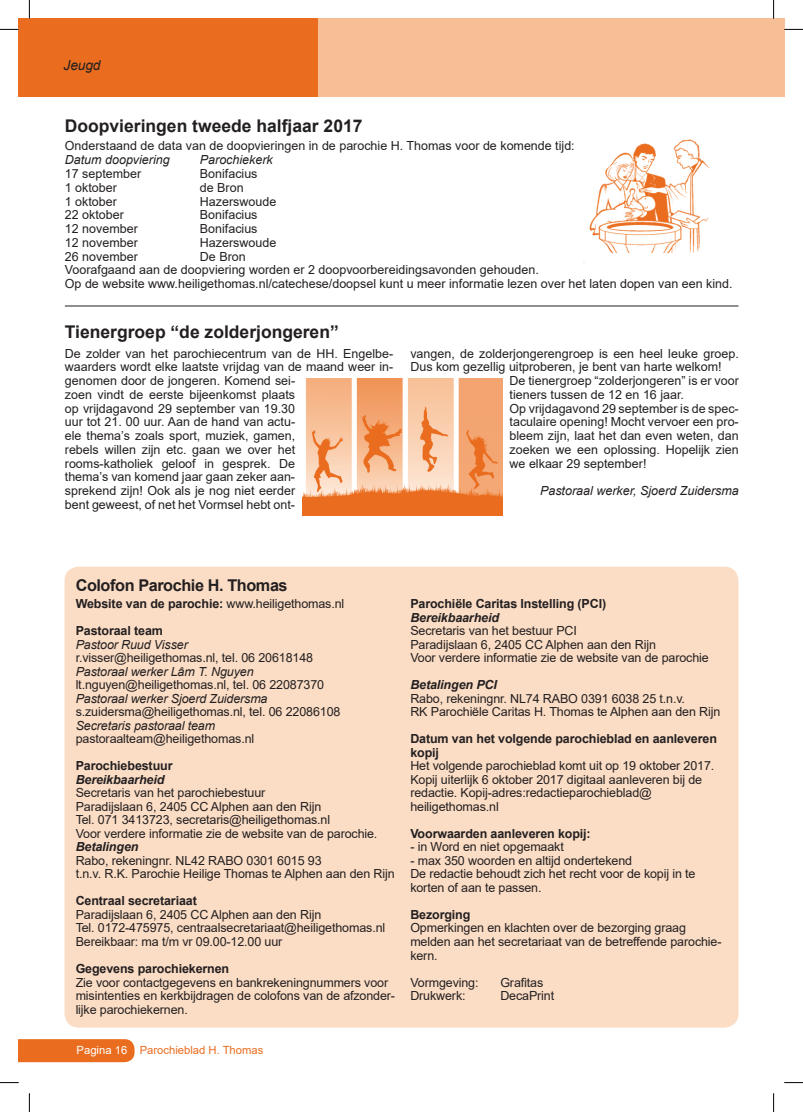
<style>
.page{position:relative;width:803px;height:1112px;background:#fff}
.page>*{position:absolute;margin:0;border:0;box-sizing:border-box;transform-origin:0 0}
.t1{font:700 17.5px "Arial";color:#231f20}
.t2{font:700 16.25px "Arial";letter-spacing:-.025em;color:#231f20}
.t3{font:italic 13.75px "Arial";letter-spacing:-.01em;color:#231f20}
.t4{font:12.5px/13.5px "Arial";letter-spacing:-.01em;color:#231f20}
.t5{font:700 12.5px/27px "Arial";letter-spacing:-.01em;color:#231f20}
.t6{font:italic 12.5px "Arial";letter-spacing:-.01em;color:#231f20}
.t7{font:italic 700 12.5px "Arial";letter-spacing:-.01em;color:#231f20}
.t8{font:11.25px "Arial";color:#ea6d1f}
.s1{font-weight:400}
.s2{color:#fff}
</style>
<div class="page">
<div style="left:313px;top:19px;width:471px;height:78px;background:#f7bf96"></div>
<div style="left:19px;top:19px;width:299px;height:78px;background:#ea6d1f"></div>
<div style="left:64px;top:566px;width:674px;height:461px;background:#fbddc5;border-radius:14px"></div>
<div style="left:19px;top:1039px;width:116px;height:22px;background:#ea6d1f"></div>
<img style="left:583px;top:134px;width:127px;height:129px">
<hr style="left:65px;top:306px;width:673px;height:1px;background:#231f20">
<img style="left:302px;top:378px;width:200px;height:137px">
<svg style="left:0;top:29px;width:19px;height:1px"></svg>
<svg style="left:784px;top:29px;width:19px;height:1px"></svg>
<svg style="left:0;top:1082px;width:19px;height:1px"></svg>
<svg style="left:784px;top:1082px;width:19px;height:1px"></svg>
<svg style="left:29px;top:0;width:1px;height:19px"></svg>
<svg style="left:29px;top:1093px;width:1px;height:18px"></svg>
<svg style="left:773px;top:0;width:1px;height:19px"></svg>
<svg style="left:773px;top:1093px;width:1px;height:18px"></svg>
<p class="t3" style="left:64px;top:56px;width:38px">Jeugd</p>
<h1 class="t1" style="left:65px;top:113px;width:299px">Doopvieringen tweede halfjaar 2017</h1>
<p class="t4" style="left:65px;top:139px;width:511px">Onderstaand de data van de doopvieringen in de parochie H. Thomas voor de komende tijd:</p>
<p class="t6" style="left:65px;top:152px;width:106px">Datum doopviering</p>
<p class="t6" style="left:200px;top:152px;width:74px">Parochiekerk</p>
<p class="t4" style="left:65px;top:167px;width:78px">17 september</p>
<p class="t4" style="left:200px;top:167px;width:59px">Bonifacius</p>
<p class="t4" style="left:65px;top:180px;width:54px">1 oktober</p>
<p class="t4" style="left:200px;top:180px;width:45px">de Bron</p>
<p class="t4" style="left:65px;top:194px;width:54px">1 oktober</p>
<p class="t4" style="left:200px;top:194px;width:78px">Hazerswoude</p>
<p class="t4" style="left:65px;top:208px;width:61px">22 oktober</p>
<p class="t4" style="left:200px;top:208px;width:59px">Bonifacius</p>
<p class="t4" style="left:65px;top:222px;width:74px">12 november</p>
<p class="t4" style="left:200px;top:222px;width:59px">Bonifacius</p>
<p class="t4" style="left:65px;top:235px;width:74px">12 november</p>
<p class="t4" style="left:200px;top:235px;width:78px">Hazerswoude</p>
<p class="t4" style="left:65px;top:249px;width:74px">26 november</p>
<p class="t4" style="left:65px;top:249px;width:669px;text-indent:135px">De Bron<br>Voorafgaand aan de doopviering worden er 2 doopvoorbereidingsavonden gehouden.<br>Op de website www.heiligethomas.nl/catechese/doopsel kunt u meer informatie lezen over het laten dopen van een kind.</p>
<h1 class="t1" style="left:65px;top:319px;width:275px">Tienergroep “de zolderjongeren”</h1>
<p class="t4" style="left:65px;top:346px;width:330px">De zolder van het parochiecentrum van de HH. Engelbe&shy;waarders wordt elke laatste vrijdag van de maand weer in&shy;genomen door de jongeren. Komend sei-<br>zoen vindt de eerste bijeenkomst plaats<br>op vrijdagavond 29 september van 19.30<br>uur tot 21. 00 uur. Aan de hand van actu-<br>ele thema’s zoals sport, muziek, gamen,<br>rebels willen zijn etc. gaan we over het<br>rooms-katholiek geloof in gesprek. De<br>thema’s van komend jaar gaan zeker aan-<br>sprekend zijn! Ook als je nog niet eerder<br>bent geweest, of net het Vormsel hebt ont-</p>
<p class="t4" style="left:410px;top:346px;width:330px">vangen, de zolderjongerengroep is een heel leuke groep.</p>
<p class="t4" style="left:410px;top:360px;width:313px">Dus kom gezellig uitproberen, je bent van harte welkom!</p>
<p class="t4" style="left:509px;top:374px;width:231px">De tienergroep “zolderjongeren” is er voor</p>
<p class="t4" style="left:509px;top:387px;width:176px">tieners tussen de 12 en 16 jaar.</p>
<p class="t4" style="left:509px;top:401px;width:231px">Op vrijdagavond 29 september is de spec-</p>
<p class="t4" style="left:509px;top:415px;width:231px">taculaire opening! Mocht vervoer een pro-</p>
<p class="t4" style="left:509px;top:429px;width:231px">bleem zijn, laat het dan even weten, dan</p>
<p class="t4" style="left:509px;top:442px;width:231px">zoeken we een oplossing. Hopelijk zien</p>
<p class="t4" style="left:509px;top:456px;width:138px">we elkaar 29 september!</p>
<p class="t6" style="left:540px;top:482px;width:200px">Pastoraal werker, Sjoerd Zuidersma</p>
<h2 class="t2" style="left:76px;top:574px;width:213px">Colofon Parochie H. Thomas</h2>
<p class="t5" style="left:76px;top:590px;width:270px">Website van de parochie: <span class="s1">www.heiligethomas.nl<br></span>Pastoraal team</p>
<p class="t6" style="left:76px;top:636px;width:114px">Pastoor Ruud Visser</p>
<p class="t4" style="left:76px;top:651px;width:239px">r.visser@heiligethomas.nl, tel. 06 20618148</p>
<p class="t6" style="left:76px;top:663px;width:179px">Pastoraal werker Lâm T. Nguyen</p>
<p class="t4" style="left:76px;top:678px;width:250px">lt.nguyen@heiligethomas.nl, tel. 06 22087370</p>
<p class="t6" style="left:76px;top:690px;width:193px">Pastoraal werker Sjoerd Zuidersma</p>
<p class="t4" style="left:76px;top:705px;width:266px">s.zuidersma@heiligethomas.nl, tel. 06 22086108</p>
<p class="t6" style="left:76px;top:717px;width:141px">Secretaris pastoraal team</p>
<p class="t4" style="left:76px;top:732px;width:180px">pastoraalteam@heiligethomas.nl</p>
<p class="t5" style="left:76px;top:752px;width:98px">Parochiebestuur</p>
<p class="t7" style="left:76px;top:771px;width:90px">Bereikbaarheid</p>
<p class="t4" style="left:76px;top:786px;width:303px">Secretaris van het parochiebestuur<br>Paradijslaan 6, 2405 CC Alphen aan den Rijn<br>Tel. 071 3413723, secretaris@heiligethomas.nl<br>Voor verdere informatie zie de website van de parochie.</p>
<p class="t7" style="left:76px;top:838px;width:64px">Betalingen</p>
<p class="t4" style="left:76px;top:853px;width:320px">Rabo, rekeningnr. NL42 RABO 0301 6015 93<br>t.n.v. R.K. Parochie Heilige Thomas te Alphen aan den Rijn</p>
<p class="t5" style="left:76px;top:887px;width:123px">Centraal secretariaat</p>
<p class="t4" style="left:76px;top:907px;width:311px">Paradijslaan 6, 2405 CC Alphen aan den Rijn<br>Tel. 0172-475975, centraalsecretariaat@heiligethomas.nl<br>Bereikbaar: ma t/m vr 09.00-12.00 uur</p>
<p class="t5" style="left:76px;top:954px;width:155px">Gegevens parochiekernen</p>
<p class="t4" style="left:76px;top:975px;width:321px">Zie voor contactgegevens en bankrekeningnummers voor misintenties en kerkbijdragen de colofons van de afzonder&shy;lijke parochiekernen.</p>
<p class="t8" style="left:77px;top:1041px;width:188px"><span class="s2">Pagina 16</span> Parochieblad H. Thomas</p>
<p class="t5" style="left:410px;top:590px;width:197px">Parochiële Caritas Instelling (PCI)</p>
<p class="t7" style="left:410px;top:609px;width:90px">Bereikbaarheid</p>
<p class="t4" style="left:410px;top:624px;width:300px">Secretaris van het bestuur PCI<br>Paradijslaan 6, 2405 CC Alphen aan den Rijn<br>Voor verdere informatie zie de website van de parochie</p>
<p class="t7" style="left:410px;top:676px;width:88px">Betalingen PCI</p>
<p class="t4" style="left:410px;top:691px;width:311px">Rabo, rekeningnr. NL74 RABO 0391 6038 25 t.n.v.<br>RK Parochiële Caritas H. Thomas te Alphen aan den Rijn</p>
<p class="t5" style="left:410px;top:732px;width:308px;line-height:13.5px">Datum van het volgende parochieblad en aanleveren kopij</p>
<p class="t4" style="left:410px;top:759px;width:305px">Het volgende parochieblad komt uit op 19 oktober 2017.<br>Kopij uiterlijk 6 oktober 2017 digitaal aanleveren bij de redactie. Kopij-adres:redactieparochieblad@ heiligethomas.nl</p>
<p class="t5" style="left:410px;top:819px;width:182px">Voorwaarden aanleveren kopij:</p>
<p class="t4" style="left:410px;top:840px;width:155px">- in Word en niet opgemaakt</p>
<p class="t4" style="left:410px;top:853px;width:287px">- max 350 woorden en altijd ondertekend<br>De redactie behoudt zich het recht voor de kopij in te korten of aan te passen.</p>
<p class="t5" style="left:410px;top:900px;width:62px">Bezorging</p>
<p class="t4" style="left:410px;top:921px;width:313px">Opmerkingen en klachten over de bezorging graag melden aan het secretariaat van de betreffende parochie&shy;kern.</p>
<p class="t4" style="left:410px;top:975px;width:70px">Vormgeving:</p>
<p class="t4" style="left:500px;top:975px;width:45px">Grafitas</p>
<p class="t4" style="left:410px;top:988px;width:57px">Drukwerk:</p>
<p class="t4" style="left:500px;top:988px;width:55px">DecaPrint</p>
</div>
